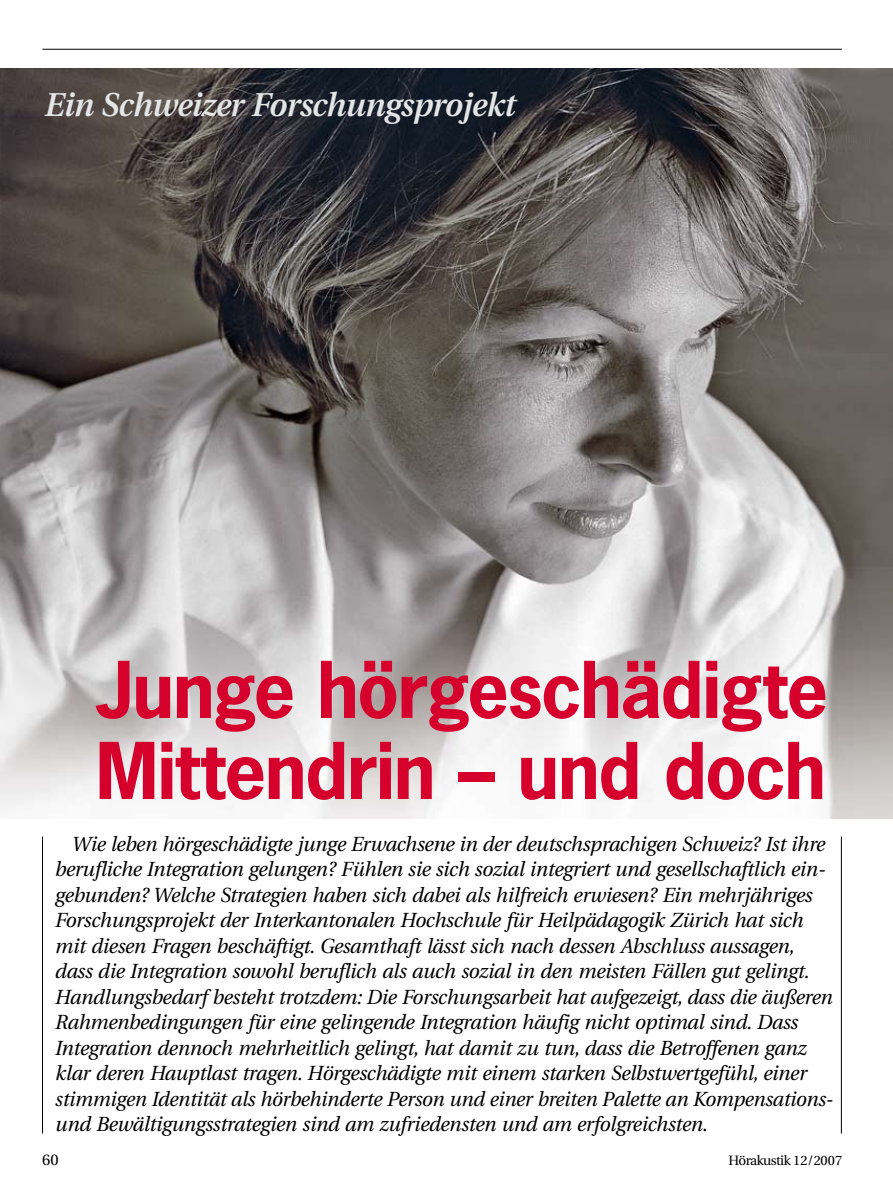
<style>
.page{position:relative;width:893px;height:1191px;background:#fff}
.page>*{position:absolute;margin:0;border:0;box-sizing:border-box;transform-origin:0 0}
.t1{font:700 73.5px/81px "News Gothic";letter-spacing:-.02em;color:#d6002c}
.t2{font:italic 600 33px "Utopia";letter-spacing:-.02em;color:#e3e5e6}
.t3{font:italic 20.4px/25.5px "Utopia";letter-spacing:-.015em;color:#000}
.t4{font:15.45px "Utopia";color:#000}
.t5{font:13.5px "Utopia";letter-spacing:-.03em;color:#000}
</style>
<div class="page">
<hr style="left:42px;top:49px;width:800px;height:1px;background:#000">
<img style="left:0;top:68px;width:893px;height:751px">
<hr style="left:42px;top:836px;width:1px;height:297px;background:#000">
<hr style="left:841px;top:836px;width:1px;height:297px;background:#000">
<h2 class="t2" style="left:45px;top:86px;width:472px">Ein Schweizer Forschungsprojekt</h2>
<h1 class="t1" style="left:96px;top:648px;width:734px">Junge hörgeschädigte<br>Mittendrin – und doch</h1>
<p class="t3" style="left:55px;top:831px;width:780px;text-indent:17px">Wie leben hörgeschädigte junge Erwachsene in der deutschsprachigen Schweiz? Ist ihre berufliche Integration gelungen? Fühlen sie sich sozial integriert und gesellschaftlich ein&shy;gebunden? Welche Strategien haben sich dabei als hilfreich erwiesen? Ein mehrjähriges Forschungsprojekt der Interkantonalen Hochschule für Heilpädagogik Zürich hat sich mit diesen Fragen beschäftigt. Gesamthaft lässt sich nach dessen Abschluss aussagen, dass die Integration sowohl beruflich als auch sozial in den meisten Fällen gut gelingt.<br>Handlungsbedarf besteht trotzdem: Die Forschungsarbeit hat aufgezeigt, dass die äußeren Rahmenbedingungen für eine gelingende Integration häufig nicht optimal sind. Dass Integration dennoch mehrheitlich gelingt, hat damit zu tun, dass die Betroffenen ganz klar deren Hauptlast tragen. Hörgeschädigte mit einem starken Selbstwertgefühl, einer stimmigen Identität als hörbehinderte Person und einer breiten Palette an Kompensations&shy;und Bewältigungsstrategien sind am zufriedensten und am erfolgreichsten.</p>
<p class="t4" style="left:42px;top:1151px;width:18px">60</p>
<p class="t5" style="left:728px;top:1153px;width:115px">Hörakustik 12/2007</p>
</div>
